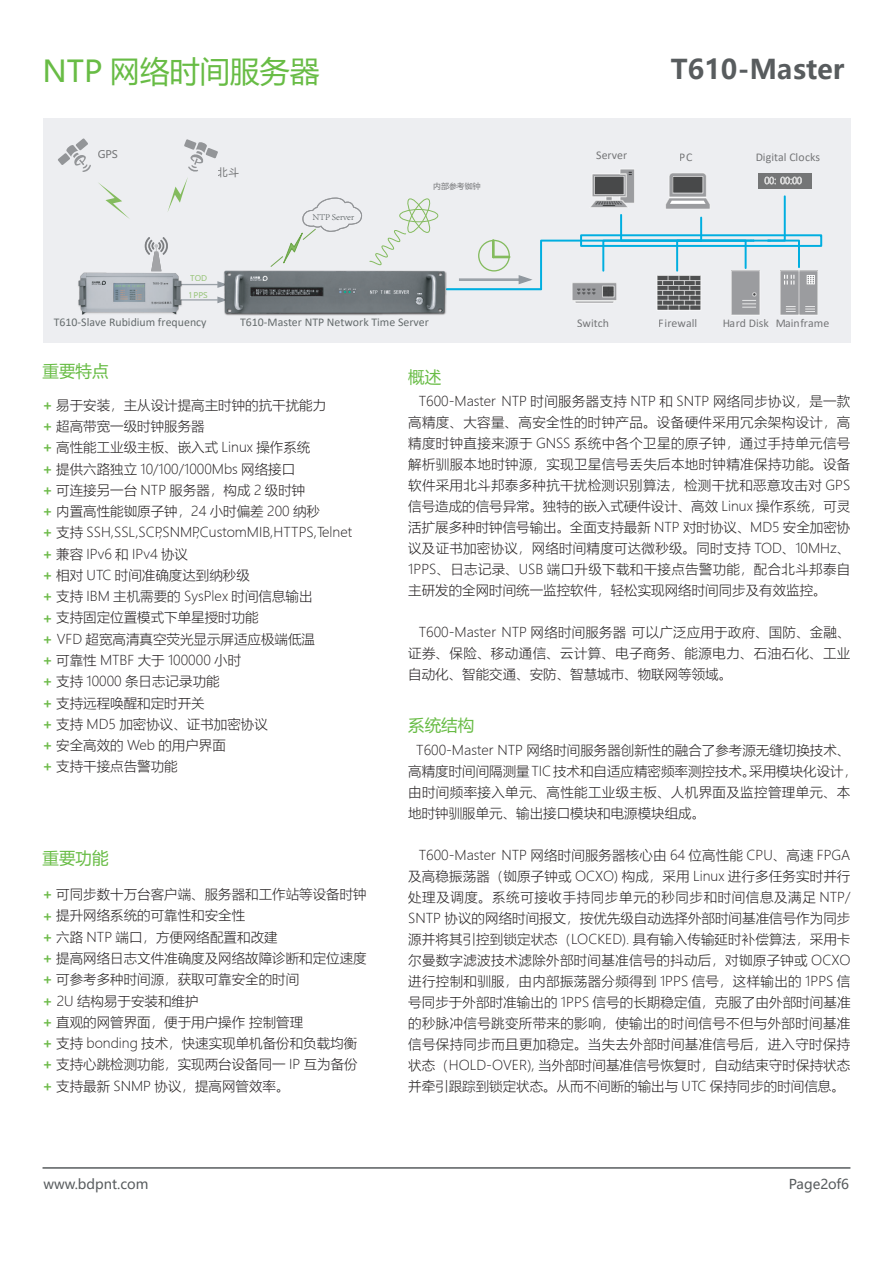
<style>
.page{position:relative;width:893px;height:1263px;background:#fff}
.page>*{position:absolute;margin:0;border:0;box-sizing:border-box;transform-origin:0 0}
.t1{font:30px "Microsoft Ya Hei";color:#68bc45}
.t2{font:700 27px "Microsoft Ya Hei";color:#585c5e}
.t3{font:16.5px "Microsoft Ya Hei";color:#68bc45}
.t4{font:300 13.5px/21px "Microsoft Ya Hei";color:#231f20;text-align:justify}
.t5{font:13.5px "Microsoft Ya Hei";color:#585c5e}
.t6{font:11.85px "Calibri";color:#434b4c}
.t7{font:11.85px "Calibri";letter-spacing:.005em;color:#57585a}
.t8{font:10.5px "Microsoft Ya Hei";color:#57585a}
.t9{font:300 9.15px "Adobe Song Std";color:#434b4c}
.t10{font:7.8px "Microsoft Ya Hei";color:#84ba5d}
.t11{font:7.8px "Microsoft Ya Hei";color:#57585a}
.s1{font-weight:700;color:#6cba48}
</style>
<div class="page">
<hr style="left:43px;top:1167px;width:807px;height:2px;background:#585c5e">
<div style="left:43px;top:118px;width:807px;height:225px;background:#edeef1"></div>
<svg style="left:539px;top:169px;width:279px;height:146px"></svg>
<svg style="left:145px;top:237px;width:23px;height:34px"></svg>
<hr style="left:447px;top:288px;width:94px;height:2px;background:#00aee0">
<hr style="left:459px;top:278px;width:60px;height:3px;background:#878f96">
<svg style="left:519px;top:275px;width:14px;height:9px"></svg>
<div style="left:478px;top:240px;width:32px;height:31px;border:1px solid #84bb5e;border-radius:50%"></div>
<svg style="left:493px;top:256px;width:16px;height:2px"></svg>
<hr style="left:492px;top:240px;width:3px;height:17px;background:#84bb5e">
<svg style="left:98px;top:182px;width:32px;height:37px"></svg>
<svg style="left:58px;top:138px;width:33px;height:34px"></svg>
<div style="left:399px;top:209px;width:39px;height:13px;border:1px solid #84bb5e;border-radius:50%"></div>
<svg style="left:270px;top:197px;width:163px;height:70px"></svg>
<svg style="left:167px;top:139px;width:51px;height:73px"></svg>
<hr style="left:181px;top:284px;width:37px;height:1px;background:#878f96">
<svg style="left:217px;top:281px;width:7px;height:7px"></svg>
<hr style="left:181px;top:299px;width:37px;height:2px;background:#878f96">
<svg style="left:217px;top:297px;width:7px;height:6px"></svg>
<img style="left:78px;top:273px;width:105px;height:42px">
<img style="left:224px;top:271px;width:222px;height:44px">
<p class="t1" style="left:43px;top:51px;width:279px">NTP 网络时间服务器</p>
<p class="t2" style="left:671px;top:51px;width:175px">T610-Master</p>
<p class="t8" style="left:98px;top:147px;width:22px">GPS</p>
<p class="t8" style="left:218px;top:165px;width:23px">北斗</p>
<p class="t9" style="left:313px;top:212px;width:43px">NTP Server</p>
<p class="t11" style="left:433px;top:181px;width:49px">内部参考铷钟</p>
<p class="t10" style="left:190px;top:272px;width:18px">TOD</p>
<p class="t10" style="left:189px;top:290px;width:20px">1PPS</p>
<p class="t6" style="left:54px;top:314px;width:154px">T610-Slave Rubidium frequency</p>
<p class="t6" style="left:240px;top:314px;width:190px">T610-Master NTP Network Time Server</p>
<p class="t7" style="left:596px;top:147px;width:33px">Server</p>
<p class="t7" style="left:680px;top:149px;width:14px">PC</p>
<p class="t7" style="left:755px;top:149px;width:66px">Digital Clocks</p>
<p class="t7" style="left:577px;top:314px;width:34px">Switch</p>
<p class="t7" style="left:659px;top:314px;width:40px">Firewall</p>
<p class="t7" style="left:722px;top:314px;width:109px">Hard Disk Mainframe</p>
<p class="t3" style="left:43px;top:360px;width:67px">重要特点</p>
<p class="t4" style="left:43px;top:394px;width:285px"><span class="s1">+</span> 易于安装，主从设计提高主时钟的抗干扰能力</p>
<p class="t4" style="left:43px;top:415px;width:164px"><span class="s1">+</span> 超高带宽一级时钟服务器</p>
<p class="t4" style="left:43px;top:437px;width:269px"><span class="s1">+</span> 高性能工业级主板、嵌入式 Linux 操作系统</p>
<p class="t4" style="left:43px;top:458px;width:254px"><span class="s1">+</span> 提供六路独立 10/100/1000Mbs 网络接口</p>
<p class="t4" style="left:43px;top:479px;width:264px"><span class="s1">+</span> 可连接另一台 NTP 服务器，构成 2 级时钟</p>
<p class="t4" style="left:43px;top:500px;width:279px"><span class="s1">+</span> 内置高性能铷原子钟，24 小时偏差 200 纳秒</p>
<p class="t4" style="left:43px;top:522px;width:311px"><span class="s1">+</span> 支持 SSH,SSL,SCP,SNMP,CustomMIB,HTTPS,Telnet</p>
<p class="t4" style="left:43px;top:543px;width:147px"><span class="s1">+</span> 兼容 IPv6 和 IPv4 协议</p>
<p class="t4" style="left:43px;top:564px;width:209px"><span class="s1">+</span> 相对 UTC 时间准确度达到纳秒级</p>
<p class="t4" style="left:43px;top:585px;width:271px"><span class="s1">+</span> 支持 IBM 主机需要的 SysPlex 时间信息输出</p>
<p class="t4" style="left:43px;top:607px;width:218px"><span class="s1">+</span> 支持固定位置模式下单星授时功能</p>
<p class="t4" style="left:43px;top:628px;width:274px"><span class="s1">+</span> VFD 超宽高清真空荧光显示屏适应极端低温</p>
<p class="t4" style="left:43px;top:649px;width:200px"><span class="s1">+</span> 可靠性 MTBF 大于 100000 小时</p>
<p class="t4" style="left:43px;top:671px;width:179px"><span class="s1">+</span> 支持 10000 条日志记录功能</p>
<p class="t4" style="left:43px;top:692px;width:164px"><span class="s1">+</span> 支持远程唤醒和定时开关</p>
<p class="t4" style="left:43px;top:713px;width:227px"><span class="s1">+</span> 支持 MD5 加密协议、证书加密协议</p>
<p class="t4" style="left:43px;top:734px;width:185px"><span class="s1">+</span> 安全高效的 Web 的用户界面</p>
<p class="t4" style="left:43px;top:756px;width:137px"><span class="s1">+</span> 支持干接点告警功能</p>
<p class="t3" style="left:43px;top:847px;width:67px">重要功能</p>
<p class="t4" style="left:43px;top:883px;width:326px"><span class="s1">+</span> 可同步数十万台客户端、服务器和工作站等设备时钟</p>
<p class="t4" style="left:43px;top:905px;width:204px"><span class="s1">+</span> 提升网络系统的可靠性和安全性</p>
<p class="t4" style="left:43px;top:926px;width:237px"><span class="s1">+</span> 六路 NTP 端口，方便网络配置和改建</p>
<p class="t4" style="left:43px;top:947px;width:326px"><span class="s1">+</span> 提高网络日志文件准确度及网络故障诊断和定位速度</p>
<p class="t4" style="left:43px;top:968px;width:258px"><span class="s1">+</span> 可参考多种时间源，获取可靠安全的时间</p>
<p class="t4" style="left:43px;top:990px;width:158px"><span class="s1">+</span> 2U 结构易于安装和维护</p>
<p class="t4" style="left:43px;top:1011px;width:262px"><span class="s1">+</span> 直观的网管界面，便于用户操作 控制管理</p>
<p class="t4" style="left:43px;top:1032px;width:316px"><span class="s1">+</span> 支持 bonding 技术，快速实现单机备份和负载均衡</p>
<p class="t4" style="left:43px;top:1054px;width:317px"><span class="s1">+</span> 支持心跳检测功能，实现两台设备同一 IP 互为备份</p>
<p class="t4" style="left:43px;top:1075px;width:249px"><span class="s1">+</span> 支持最新 SNMP 协议，提高网管效率。</p>
<p class="t3" style="left:408px;top:366px;width:34px">概述</p>
<p class="t4" style="left:408px;top:390px;width:444px;text-indent:11px">T600-Master NTP 时间服务器支持 NTP 和 SNTP 网络同步协议，是一款高精度、大容量、高安全性的时钟产品。设备硬件采用冗余架构设计，高精度时钟直接来源于 GNSS 系统中各个卫星的原子钟，通过手持单元信号解析驯服本地时钟源，实现卫星信号丢失后本地时钟精准保持功能。设备软件采用北斗邦泰多种抗干扰检测识别算法，检测干扰和恶意攻击对 GPS信号造成的信号异常。独特的嵌入式硬件设计、高效 Linux 操作系统，可灵活扩展多种时钟信号输出。全面支持最新 NTP 对时协议、MD5 安全加密协议及证书加密协议，网络时间精度可达微秒级。同时支持 TOD、10MHz、1PPS、日志记录、USB 端口升级下载和干接点告警功能，配合北斗邦泰自主研发的全网时间统一监控软件，轻松实现网络时间同步及有效监控。</p>
<p class="t4" style="left:408px;top:621px;width:444px;text-indent:11px">T600-Master NTP 网络时间服务器 可以广泛应用于政府、国防、金融、证券、保险、移动通信、云计算、电子商务、能源电力、石油石化、工业自动化、智能交通、安防、智慧城市、物联网等领域。</p>
<p class="t3" style="left:408px;top:714px;width:67px">系统结构</p>
<p class="t4" style="left:408px;top:739px;width:450px;text-align:left;text-indent:8px">T600-Master NTP 网络时间服务器创新性的融合了参考源无缝切换技术、高精度时间间隔测量TIC技术和自适应精密频率测控技术。采用模块化设计，由时间频率接入单元、高性能工业级主板、人机界面及监控管理单元、本地时钟驯服单元、输出接口模块和电源模块组成。</p>
<p class="t4" style="left:408px;top:844px;width:444px;text-indent:11px">T600-Master NTP 网络时间服务器核心由 64 位高性能 CPU、高速 FPGA及高稳振荡器（铷原子钟或 OCXO) 构成，采用 Linux 进行多任务实时并行处理及调度。系统可接收手持同步单元的秒同步和时间信息及满足 NTP/ SNTP 协议的网络时间报文，按优先级自动选择外部时间基准信号作为同步源并将其引控到锁定状态（LOCKED). 具有输入传输延时补偿算法，采用卡尔曼数字滤波技术滤除外部时间基准信号的抖动后，对铷原子钟或 OCXO进行控制和驯服，由内部振荡器分频得到 1PPS 信号，这样输出的 1PPS 信号同步于外部时准输出的 1PPS 信号的长期稳定值，克服了由外部时间基准的秒脉冲信号跳变所带来的影响，使输出的时间信号不但与外部时间基准信号保持同步而且更加稳定。当失去外部时间基准信号后，进入守时保持状态（HOLD-OVER), 当外部时间基准信号恢复时，自动结束守时保持状态并牵引跟踪到锁定状态。从而不间断的输出与 UTC 保持同步的时间信息。</p>
<p class="t5" style="left:43px;top:1174px;width:107px">www.bdpnt.com</p>
<p class="t5" style="left:789px;top:1174px;width:62px">Page2of6</p>
</div>
